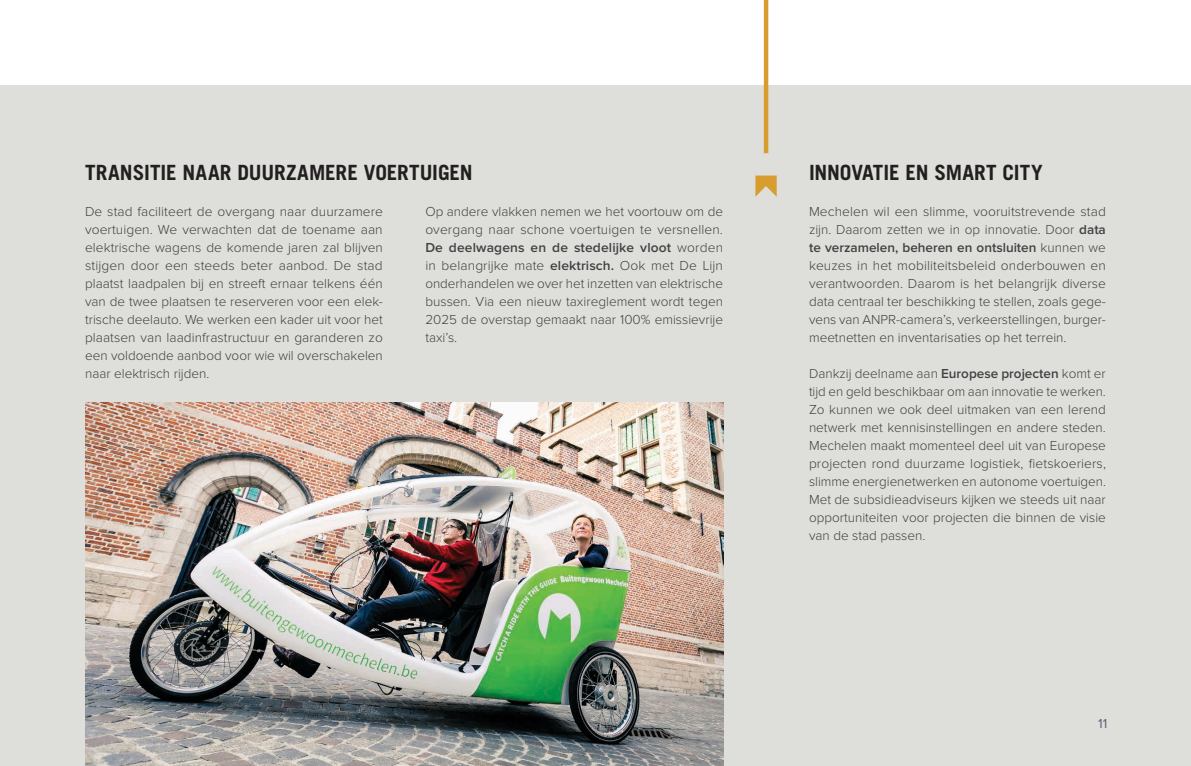
<style>
.page{position:relative;width:1191px;height:766px;background:#fff}
.page>*{position:absolute;margin:0;border:0;box-sizing:border-box;transform-origin:0 0}
._2_tussentitels{font:700 21px "Trade Gothic LT Pro";letter-spacing:-.005em;color:#231f20}
.bodytekst{font:300 13.5px/18px "Proxima Nova";color:#414142;text-align:justify}
.t1{font:13.5px "Proxima Nova";color:#556670}
.s1{font-weight:600}
</style>
<div class="page">
<div style="left:0;top:85px;width:1191px;height:680px;background:#dededb"></div>
<hr style="left:764px;top:0;width:4px;height:153px;background:#d79e2f">
<svg style="left:755px;top:175px;width:21px;height:22px"></svg>
<img style="left:85px;top:402px;width:638px;height:363px">
<p class="_2_tussentitels" style="left:85px;top:160px;width:389px">TRANSITIE NAAR DUURZAMERE VOERTUIGEN</p>
<p class="bodytekst" style="left:85px;top:203px;width:299px">De stad faciliteert de overgang naar duurzamere voertuigen. We verwachten dat de toename aan elektrische wagens de komende jaren zal blijven stijgen door een steeds beter aanbod. De stad plaatst laadpalen bij en streeft ernaar telkens één van de twee plaatsen te reserveren voor een elek&shy;trische deelauto. We werken een kader uit voor het plaatsen van laadinfrastructuur en garanderen zo een voldoende aanbod voor wie wil overschakelen naar elektrisch rijden.</p>
<p class="bodytekst" style="left:425px;top:203px;width:299px">Op andere vlakken nemen we het voortouw om de overgang naar schone voertuigen te versnellen.<br><span class="s1">De deelwagens en de stedelijke vloot</span> worden in belangrijke mate <span class="s1">elektrisch.</span> Ook met De Lijn onderhandelen we over het inzetten van elektrische bussen. Via een nieuw taxireglement wordt tegen 2025 de overstap gemaakt naar 100% emissievrije taxi’s.</p>
<p class="_2_tussentitels" style="left:809px;top:160px;width:235px">INNOVATIE EN SMART CITY</p>
<p class="bodytekst" style="left:809px;top:203px;width:298px">Mechelen wil een slimme, vooruitstrevende stad zijn. Daarom zetten we in op innovatie. Door <span class="s1">data te verzamelen, beheren en ontsluiten</span> kunnen we keuzes in het mobiliteitsbeleid onderbouwen en verantwoorden. Daarom is het belangrijk diverse data centraal ter beschikking te stellen, zoals gege&shy;vens van ANPR-camera’s, verkeerstellingen, burger&shy;meetnetten en inventarisaties op het terrein.</p>
<p class="bodytekst" style="left:809px;top:365px;width:298px">Dankzij deelname aan <span class="s1">Europese projecten</span> komt er tijd en geld beschikbaar om aan innovatie te werken.<br>Zo kunnen we ook deel uitmaken van een lerend netwerk met kennisinstellingen en andere steden.<br>Mechelen maakt momenteel deel uit van Europese projecten rond duurzame logistiek, fietskoeriers, slimme energienetwerken en autonome voertuigen.<br>Met de subsidieadviseurs kijken we steeds uit naar opportuniteiten voor projecten die binnen de visie van de stad passen.</p>
<p class="t1" style="left:1098px;top:715px;width:11px">11</p>
</div>
